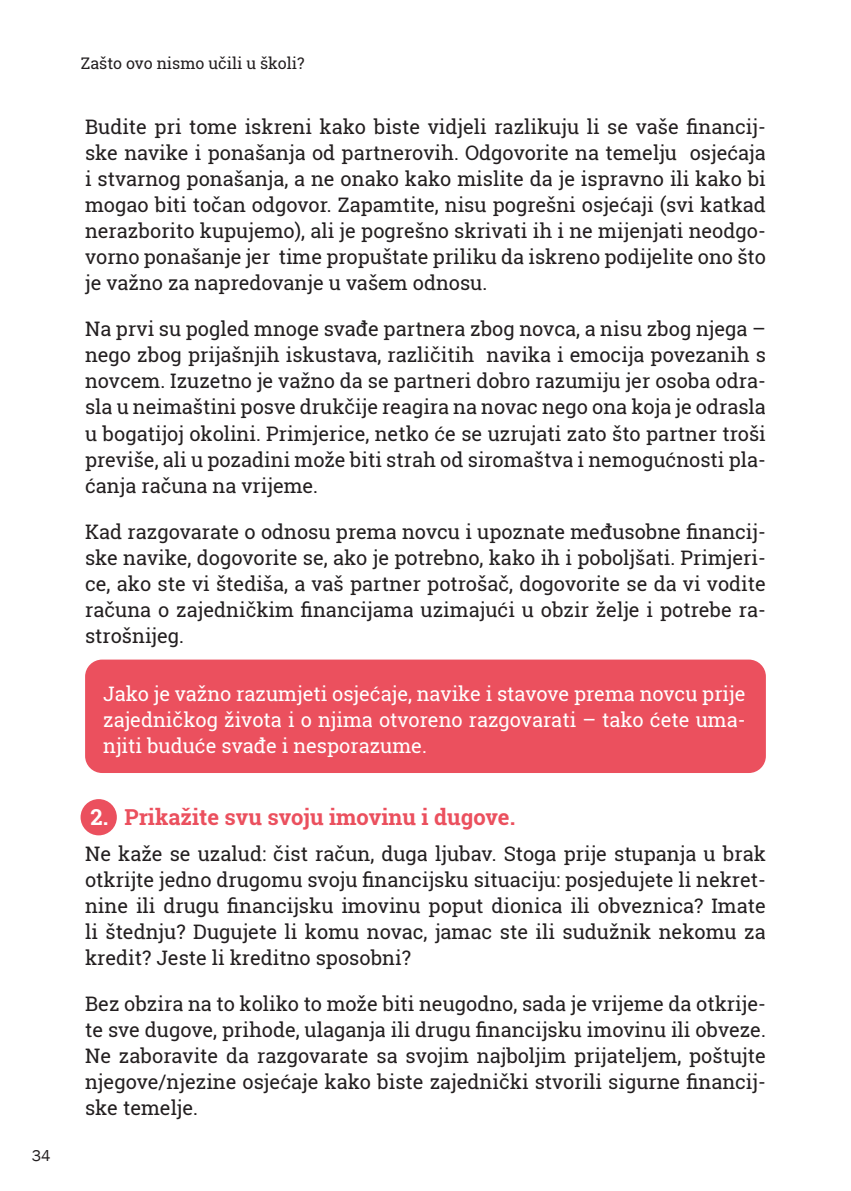
<style>
.page{position:relative;width:851px;height:1191px;background:#fff}
.page>*{position:absolute;margin:0;border:0;box-sizing:border-box;transform-origin:0 0}
.naslov_A{font:700 22px "Roboto Slab";color:#eb505e}
.t1{font:20px/26px "Roboto Slab";color:#231f20;text-align:justify}
.t2{font:20px/26px "Roboto Slab";color:#fff;text-align:justify}
.t3{font:16px "Roboto Slab";color:#231f20}
.t4{font:16px "Franklin Gothic";color:#231f20}
.s1{color:#fff}
</style>
<div class="page">
<div style="left:81px;top:799px;width:36px;height:36px;background:#eb505e;border-radius:50%"></div>
<div style="left:85px;top:659px;width:680px;height:114px;background:#eb505e;border-radius:17px"></div>
<p class="t4" style="left:32px;top:1145px;width:20px">34</p>
<p class="t3" style="left:81px;top:52px;width:225px">Zašto ovo nismo učili u školi?</p>
<p class="t1" style="left:85px;top:114px;width:682px">Budite pri tome iskreni kako biste vidjeli razlikuju li se vaše financij&shy;ske navike i ponašanja od partnerovih. Odgovorite na temelju osjećaja i stvarnog ponašanja, a ne onako kako mislite da je ispravno ili kako bi mogao biti točan odgovor. Zapamtite, nisu pogrešni osjećaji (svi katkad nerazborito kupujemo), ali je pogrešno skrivati ih i ne mijenjati neodgo&shy;vorno ponašanje jer time propuštate priliku da iskreno podijelite ono što je važno za napredovanje u vašem odnosu.</p>
<p class="t1" style="left:85px;top:316px;width:682px">Na prvi su pogled mnoge svađe partnera zbog novca, a nisu zbog njega – nego zbog prijašnjih iskustava, različitih navika i emocija povezanih s novcem. Izuzetno je važno da se partneri dobro razumiju jer osoba odra&shy;sla u neimaštini posve drukčije reagira na novac nego ona koja je odrasla u bogatijoj okolini. Primjerice, netko će se uzrujati zato što partner troši previše, ali u pozadini može biti strah od siromaštva i nemogućnosti pla&shy;ćanja računa na vrijeme.</p>
<p class="t1" style="left:85px;top:518px;width:682px">Kad razgovarate o odnosu prema novcu i upoznate međusobne financij&shy;ske navike, dogovorite se, ako je potrebno, kako ih i poboljšati. Primjeri&shy;ce, ako ste vi štediša, a vaš partner potrošač, dogovorite se da vi vodite računa o zajedničkim financijama uzimajući u obzir želje i potrebe ra&shy;strošnijeg.</p>
<p class="t2" style="left:103px;top:680px;width:644px">Jako je važno razumjeti osjećaje, navike i stavove prema novcu prije zajedničkog života i o njima otvoreno razgovarati – tako ćete uma&shy;njiti buduće svađe i nesporazume.</p>
<p class="naslov_A" style="left:90px;top:801px;width:426px"><span class="s1">2.</span> Prikažite svu svoju imovinu i dugove.</p>
<p class="t1" style="left:85px;top:840px;width:682px">Ne kaže se uzalud: čist račun, duga ljubav. Stoga prije stupanja u brak otkrijte jedno drugomu svoju financijsku situaciju: posjedujete li nekret&shy;nine ili drugu financijsku imovinu poput dionica ili obveznica? Imate li štednju? Dugujete li komu novac, jamac ste ili sudužnik nekomu za kredit? Jeste li kreditno sposobni?</p>
<p class="t1" style="left:85px;top:990px;width:682px">Bez obzira na to koliko to može biti neugodno, sada je vrijeme da otkrije&shy;te sve dugove, prihode, ulaganja ili drugu financijsku imovinu ili obveze.<br>Ne zaboravite da razgovarate sa svojim najboljim prijateljem, poštujte njegove/njezine osjećaje kako biste zajednički stvorili sigurne financij&shy;ske temelje.</p>
</div>
